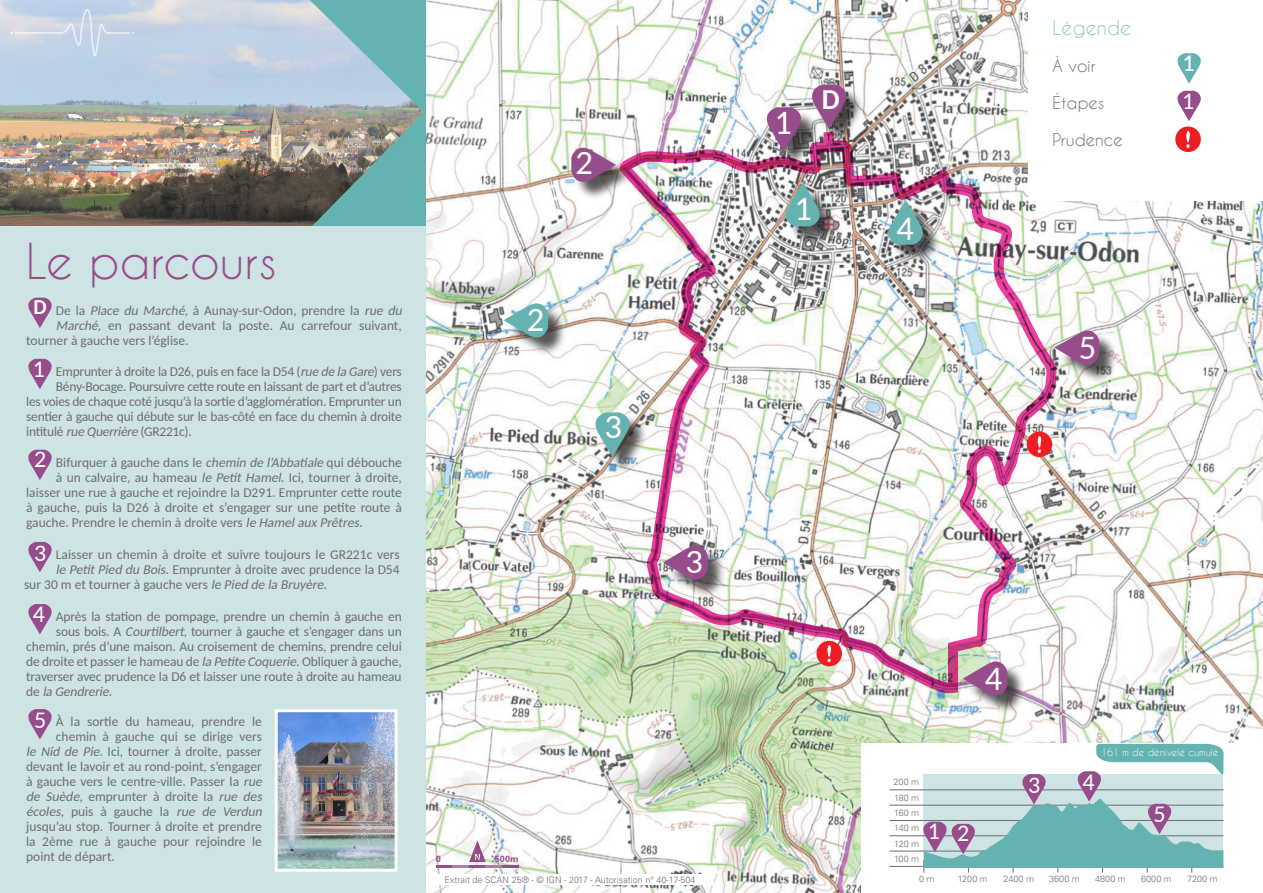
<style>
.page{position:relative;width:1263px;height:893px;background:#fff}
.page>*{position:absolute;margin:0;border:0;box-sizing:border-box;transform-origin:0 0}
.t1{font:46.5px "Caviar Dreams";color:#974d8b}
.t2{font:34.5px "Carlito";color:#fff}
.t3{font:700 28.5px "Carlito";color:#fff}
.t4{font:24px "Carlito";color:#fff}
.t5{font:700 21px "Carlito";color:#fff}
.t6{font:19.5px "Caviar Dreams";color:#94c6c5}
.t7{font:16.5px "Caviar Dreams";color:#6c6d70}
.t8{font:13.5px "Carlito";letter-spacing:-.01em;color:#6c6d70}
.t9{font:italic 13.5px "Carlito";color:#6c6d70}
.t10{font:9.75px "Caviar Dreams";color:#fff}
.t11{font:300 9px "Univers LT Std";color:#6c6d70}
.t12{font:700 9px "Univers LT Std";color:#974d8b}
.s1{font-style:italic}
.s2{font-style:normal}
</style>
<div class="page">
<img style="left:425px;top:0;width:838px;height:265px">
<img style="left:425px;top:265px;width:838px;height:628px">
<img style="left:620px;top:132px;width:436px;height:561px">
<img style="left:0;top:0;width:424px;height:226px">
<div style="left:0;top:226px;width:425px;height:667px;background:#cee4e4"></div>
<img style="left:279px;top:713px;width:115px;height:155px">
<div style="left:275px;top:709px;width:123px;height:163px;border:3px solid #fff"></div>
<svg style="left:28px;top:298px;width:24px;height:30px"></svg>
<svg style="left:28px;top:359px;width:24px;height:30px"></svg>
<svg style="left:28px;top:450px;width:24px;height:30px"></svg>
<svg style="left:28px;top:542px;width:24px;height:30px"></svg>
<div style="left:598px;top:415px;width:50px;height:60px;background:#231f20;opacity:.75"></div>
<svg style="left:595px;top:412px;width:35px;height:45px;background:#7dacaa"></svg>
<div style="left:574px;top:150px;width:59px;height:50px;background:#231f20;opacity:.75"></div>
<svg style="left:571px;top:148px;width:45px;height:34px;background:#9f7196"></svg>
<div style="left:769px;top:110px;width:50px;height:59px;background:#231f20;opacity:.75"></div>
<svg style="left:767px;top:107px;width:34px;height:45px;background:#93648b"></svg>
<div style="left:667px;top:548px;width:59px;height:50px;background:#231f20;opacity:.75"></div>
<svg style="left:663px;top:545px;width:44px;height:34px"></svg>
<div style="left:814px;top:87px;width:51px;height:59px;background:#231f20;opacity:.75"></div>
<svg style="left:812px;top:85px;width:34px;height:44px"></svg>
<div style="left:1029px;top:0;width:234px;height:201px;background:#fff"></div>
<svg style="left:1177px;top:53px;width:24px;height:31px"></svg>
<svg style="left:1177px;top:91px;width:24px;height:30px"></svg>
<div style="left:1175px;top:126px;width:26px;height:26px;background:#ee1d23;border-radius:50%"></div>
<svg style="left:1186px;top:131px;width:4px;height:17px"></svg>
<svg style="left:436px;top:840px;width:83px;height:27px"></svg>
<div style="left:891px;top:204px;width:50px;height:59px;background:#231f20;opacity:.75"></div>
<svg style="left:889px;top:200px;width:34px;height:45px;background:#81b1b0"></svg>
<div style="left:788px;top:186px;width:50px;height:59px;background:#231f20;opacity:.75"></div>
<svg style="left:785px;top:182px;width:35px;height:44px;background:#7eacaa"></svg>
<svg style="left:28px;top:604px;width:24px;height:30px"></svg>
<div style="left:967px;top:664px;width:59px;height:50px;background:#231f20;opacity:.75"></div>
<svg style="left:963px;top:661px;width:44px;height:35px;background:#aa7ea0"></svg>
<svg style="left:28px;top:709px;width:24px;height:30px"></svg>
<div style="left:1058px;top:333px;width:60px;height:50px;background:#231f20;opacity:.75"></div>
<svg style="left:1054px;top:331px;width:45px;height:34px;background:#aa7ca1"></svg>
<div style="left:507px;top:306px;width:60px;height:50px;background:#231f20;opacity:.75"></div>
<svg style="left:503px;top:303px;width:45px;height:35px"></svg>
<div style="left:861px;top:744px;width:402px;height:149px;background:#fff"></div>
<hr style="left:889px;top:789px;width:34px;height:1px;background:#6c6d70">
<hr style="left:889px;top:805px;width:34px;height:1px;background:#6c6d70">
<hr style="left:889px;top:820px;width:34px;height:1px;background:#6c6d70">
<hr style="left:889px;top:835px;width:34px;height:1px;background:#6c6d70">
<hr style="left:889px;top:851px;width:34px;height:1px;background:#6c6d70">
<hr style="left:889px;top:866px;width:34px;height:1px;background:#6c6d70">
<svg style="left:923px;top:744px;width:300px;height:129px"></svg>
<div style="left:816px;top:641px;width:26px;height:25px;background:#ee1d23;border-radius:50%"></div>
<svg style="left:827px;top:645px;width:4px;height:17px"></svg>
<div style="left:1027px;top:432px;width:25px;height:25px;background:#ee1d23;border-radius:50%"></div>
<svg style="left:1037px;top:436px;width:4px;height:17px"></svg>
<div style="left:436px;top:875px;width:268px;height:10px;background:#fff"></div>
<svg style="left:11px;top:9px;width:123px;height:47px;background:#c8d5e6"></svg>
<p class="t1" style="left:26px;top:234px;width:252px">Le parcours</p>
<p class="t8" style="left:56px;top:301px;width:350px">De la <span class="s1">Place du Marché,</span> à Aunay-sur-Odon, prendre la <span class="s1">rue du</span></p>
<p class="t8" style="left:56px;top:316px;width:347px"><span class="s1">Marché,</span> en passant devant la poste. Au carrefour suivant,</p>
<p class="t8" style="left:26px;top:331px;width:164px">tourner à gauche vers l’église.</p>
<p class="t8" style="left:56px;top:362px;width:347px">Emprunter à droite la D26, puis en face la D54 (<span class="s1">rue de la Gare</span>) vers</p>
<p class="t8" style="left:56px;top:377px;width:347px">Bény-Bocage. Poursuivre cette route en laissant de part et d’autres</p>
<p class="t8" style="left:26px;top:392px;width:377px">les voies de chaque coté jusqu’à la sortie d’agglomération. Emprunter un</p>
<p class="t8" style="left:26px;top:407px;width:377px">sentier à gauche qui débute sur le bas-côté en face du chemin à droite</p>
<p class="t8" style="left:26px;top:422px;width:167px">intitulé <span class="s1">rue Querrière</span> (GR221c).</p>
<p class="t5" style="left:33px;top:293px;width:15px">D</p>
<p class="t4" style="left:33px;top:353px;width:14px">1</p>
<p class="t4" style="left:34px;top:443px;width:14px">2</p>
<p class="t8" style="left:56px;top:453px;width:347px">Bifurquer à gauche dans le <span class="s1">chemin de l’Abbatiale</span> qui débouche</p>
<p class="t8" style="left:56px;top:468px;width:347px">à un calvaire, au hameau <span class="s1">le Petit Hamel.</span> Ici, tourner à droite,</p>
<p class="t8" style="left:26px;top:483px;width:377px">laisser une rue à gauche et rejoindre la D291. Emprunter cette route</p>
<p class="t8" style="left:26px;top:498px;width:377px">à gauche, puis la D26 à droite et s’engager sur une petite route à</p>
<p class="t8" style="left:26px;top:513px;width:341px">gauche. Prendre le chemin à droite vers <span class="s1">le Hamelaux Prêtres.</span></p>
<p class="t4" style="left:34px;top:536px;width:14px">3</p>
<p class="t8" style="left:56px;top:546px;width:345px">Laisser un chemin à droite et suivre toujours le GR221c vers</p>
<p class="t8" style="left:56px;top:561px;width:345px"><span class="s1">le PetitPied du Bois.</span>Emprunter à droite avec prudence la D54</p>
<p class="t8" style="left:24px;top:576px;width:307px">sur 30 m et tourner à gauche vers <span class="s1">le Pied de la Bruyère.</span></p>
<p class="t4" style="left:33px;top:597px;width:14px">4</p>
<p class="t8" style="left:56px;top:607px;width:347px">Après la station de pompage, prendre un chemin à gauche en</p>
<p class="t8" style="left:56px;top:622px;width:347px">sous bois. A <span class="s1">Courtilbert,</span> tourner à gauche et s’engager dans un</p>
<p class="t8" style="left:26px;top:637px;width:377px">chemin, prés d’une maison. Au croisement de chemins, prendre celui</p>
<p class="t8" style="left:26px;top:652px;width:377px">de droite et passer le hameau de <span class="s1">la Petite Coquerie.</span>Obliquer à gauche,</p>
<p class="t8" style="left:26px;top:667px;width:377px">traverser avec prudence la D6 et laisser une route à droite au hameau</p>
<p class="t9" style="left:26px;top:682px;width:91px"><span class="s2">d e</span> la Gendrerie.</p>
<p class="t4" style="left:34px;top:703px;width:14px">5</p>
<p class="t8" style="left:56px;top:712px;width:208px">À la sortie du hameau, prendre le</p>
<p class="t8" style="left:56px;top:727px;width:208px">chemin à gauche qui se dirige vers</p>
<p class="t8" style="left:26px;top:742px;width:237px"><span class="s1">le Nid de Pie.</span> Ici, tourner à droite, passer</p>
<p class="t8" style="left:26px;top:757px;width:237px">devant le lavoir et au rond-point, s’engager</p>
<p class="t8" style="left:26px;top:772px;width:240px">à gauche vers le centre-ville. Passer la <span class="s1">rue</span></p>
<p class="t8" style="left:26px;top:787px;width:240px"><span class="s1">de Suède,</span> emprunter à droite la <span class="s1">rue des</span></p>
<p class="t9" style="left:26px;top:802px;width:240px">écoles, <span class="s2">p u i s à ga u c h e l a</span> rue de Verdun</p>
<p class="t8" style="left:26px;top:817px;width:237px">jusqu’au stop. Tourner à droite et prendre</p>
<p class="t8" style="left:26px;top:832px;width:237px">la 2ème rue à gauche pour rejoindre le</p>
<p class="t8" style="left:26px;top:847px;width:90px">point de départ.</p>
<p class="t2" style="left:575px;top:139px;width:19px">2</p>
<p class="t2" style="left:527px;top:296px;width:19px">2</p>
<p class="t2" style="left:604px;top:403px;width:19px">3</p>
<p class="t2" style="left:685px;top:538px;width:19px">3</p>
<p class="t12" style="left:436px;top:853px;width:7px">0</p>
<p class="t12" style="left:495px;top:853px;width:25px">500m</p>
<p class="t11" style="left:445px;top:874px;width:252px">Extrait de SCAN 25® - © IGN - 2017 - Autorisation n° 40-17-504</p>
<p class="t2" style="left:774px;top:99px;width:19px">1</p>
<p class="t3" style="left:822px;top:80px;width:19px">D</p>
<p class="t2" style="left:794px;top:185px;width:19px">1</p>
<p class="t2" style="left:896px;top:205px;width:19px">4</p>
<p class="t6" style="left:1052px;top:16px;width:80px">Légende</p>
<p class="t7" style="left:1052px;top:56px;width:45px">À voir</p>
<p class="t7" style="left:1052px;top:93px;width:53px">Étapes</p>
<p class="t7" style="left:1052px;top:130px;width:72px">Prudence</p>
<p class="t4" style="left:1182px;top:47px;width:14px">1</p>
<p class="t4" style="left:1182px;top:85px;width:14px">1</p>
<p class="t2" style="left:1079px;top:324px;width:19px">5</p>
<p class="t2" style="left:985px;top:655px;width:19px">4</p>
<p class="t11" style="left:893px;top:777px;width:27px">200 m</p>
<p class="t11" style="left:894px;top:792px;width:27px">180 m</p>
<p class="t11" style="left:894px;top:807px;width:27px">160 m</p>
<p class="t11" style="left:894px;top:823px;width:27px">140 m</p>
<p class="t11" style="left:894px;top:838px;width:27px">120 m</p>
<p class="t11" style="left:894px;top:853px;width:27px">100 m</p>
<p class="t4" style="left:928px;top:815px;width:14px">1</p>
<p class="t4" style="left:957px;top:817px;width:14px">2</p>
<p class="t4" style="left:1028px;top:768px;width:14px">3</p>
<p class="t4" style="left:1082px;top:765px;width:14px">4</p>
<p class="t10" style="left:1101px;top:747px;width:119px">161 m de dénivelé cumulé</p>
<p class="t4" style="left:1153px;top:798px;width:14px">5</p>
<p class="t11" style="left:919px;top:874px;width:17px">0 m</p>
<p class="t11" style="left:958px;top:874px;width:32px">1200 m</p>
<p class="t11" style="left:1003px;top:874px;width:32px">2400 m</p>
<p class="t11" style="left:1049px;top:874px;width:32px">3600 m</p>
<p class="t11" style="left:1095px;top:874px;width:32px">4800 m</p>
<p class="t11" style="left:1141px;top:874px;width:32px">6000 m</p>
<p class="t11" style="left:1187px;top:874px;width:32px">7200 m</p>
</div>
